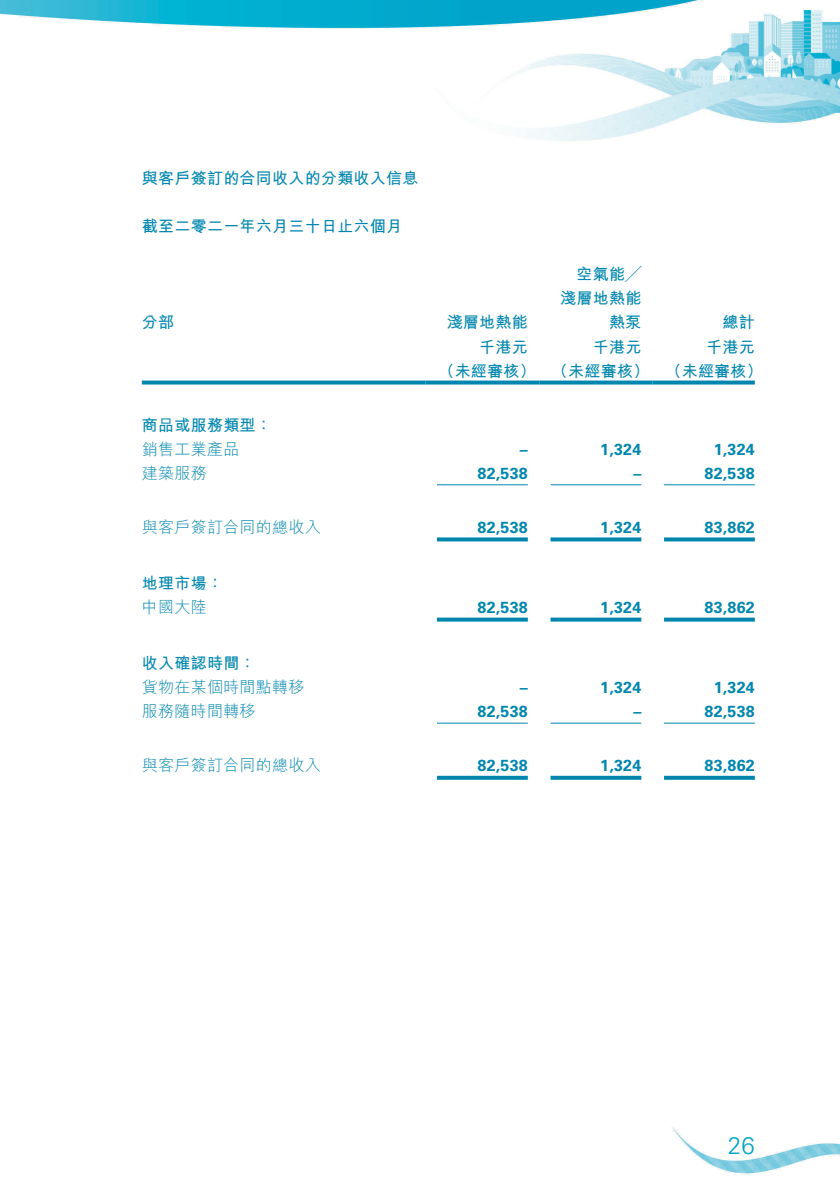
<style>
.page{position:relative;width:840px;height:1191px;background:#fff}
.page>*{position:absolute;margin:0;border:0;box-sizing:border-box;transform-origin:0 0}
.t1{font:300 24px "Univers LT Std";color:#00a6c3}
.t2{font:700 16px/24px "M Hei HK";letter-spacing:.015em;color:#0086ae;text-align:right}
.t3{font:700 16px "Univers LT Std";letter-spacing:.015em;color:#0086ae}
.t4{font:300 16px "M Hei HK";letter-spacing:.015em;color:#0086ae}
</style>
<div class="page">
<img style="left:0;top:0;width:839px;height:141px">
<img style="left:672px;top:1127px;width:167px;height:48px">
<svg style="left:142px;top:380px;width:283px;height:4px"></svg>
<svg style="left:425px;top:380px;width:114px;height:4px"></svg>
<svg style="left:539px;top:380px;width:113px;height:4px"></svg>
<svg style="left:652px;top:380px;width:102px;height:4px"></svg>
<hr style="left:437px;top:484px;width:90px;height:1px;background:#0086ae">
<hr style="left:550px;top:484px;width:91px;height:1px;background:#0086ae">
<hr style="left:663px;top:484px;width:91px;height:1px;background:#0086ae">
<svg style="left:437px;top:537px;width:90px;height:4px"></svg>
<svg style="left:550px;top:537px;width:91px;height:4px"></svg>
<svg style="left:664px;top:537px;width:90px;height:4px"></svg>
<svg style="left:437px;top:617px;width:90px;height:4px"></svg>
<svg style="left:550px;top:617px;width:91px;height:4px"></svg>
<svg style="left:664px;top:617px;width:90px;height:4px"></svg>
<hr style="left:437px;top:722px;width:90px;height:1px;background:#0086ae">
<hr style="left:550px;top:722px;width:91px;height:1px;background:#0086ae">
<hr style="left:663px;top:722px;width:91px;height:1px;background:#0086ae">
<svg style="left:437px;top:776px;width:90px;height:4px"></svg>
<svg style="left:550px;top:776px;width:91px;height:4px"></svg>
<svg style="left:664px;top:776px;width:90px;height:4px"></svg>
<p class="t2" style="left:142px;top:165px;width:278px">與客戶簽訂的合同收入的分類收入信息</p>
<p class="t2" style="left:142px;top:213px;width:262px">截至二零二一年六月三十日止六個月</p>
<p class="t2" style="left:142px;top:309px;width:34px">分部</p>
<p class="t2" style="left:142px;top:411px;width:131px">商品或服務類型：</p>
<p class="t4" style="left:142px;top:437px;width:99px">銷售工業產品</p>
<p class="t4" style="left:142px;top:461px;width:66px">建築服務</p>
<p class="t4" style="left:142px;top:515px;width:180px">與客戶簽訂合同的總收入</p>
<p class="t2" style="left:142px;top:569px;width:83px">地理市場：</p>
<p class="t4" style="left:142px;top:595px;width:66px">中國大陸</p>
<p class="t2" style="left:142px;top:650px;width:115px">收入確認時間：</p>
<p class="t4" style="left:142px;top:676px;width:164px">貨物在某個時間點轉移</p>
<p class="t4" style="left:142px;top:700px;width:115px">服務隨時間轉移</p>
<p class="t4" style="left:142px;top:754px;width:180px">與客戶簽訂合同的總收入</p>
<p class="t2" style="left:446px;top:309px;width:83px">淺層地熱能</p>
<p class="t2" style="left:560px;top:261px;width:83px">空氣能╱淺層地熱能</p>
<p class="t2" style="left:608px;top:309px;width:34px">熱泵</p>
<p class="t2" style="left:722px;top:309px;width:34px">總計</p>
<p class="t2" style="left:438px;top:333px;width:326px;text-align:left;text-indent:41px">千港元<br>（未經審核） （未經審核） （未經審核(</p>
<p class="t2" style="left:592px;top:333px;width:50px">千港元</p>
<p class="t2" style="left:705px;top:333px;width:50px">千港元</p>
<p class="t3" style="left:519px;top:439px;width:9px">–</p>
<p class="t3" style="left:600px;top:439px;width:43px">1,324</p>
<p class="t3" style="left:713px;top:439px;width:43px">1,324</p>
<p class="t3" style="left:477px;top:463px;width:52px">82,538</p>
<p class="t3" style="left:633px;top:463px;width:9px">–</p>
<p class="t3" style="left:704px;top:463px;width:52px">82,538</p>
<p class="t3" style="left:477px;top:517px;width:52px">82,538</p>
<p class="t3" style="left:600px;top:517px;width:43px">1,324</p>
<p class="t3" style="left:704px;top:517px;width:52px">83,862</p>
<p class="t3" style="left:477px;top:598px;width:52px">82,538</p>
<p class="t3" style="left:600px;top:598px;width:43px">1,324</p>
<p class="t3" style="left:704px;top:598px;width:52px">83,862</p>
<p class="t3" style="left:519px;top:678px;width:9px">–</p>
<p class="t3" style="left:600px;top:678px;width:43px">1,324</p>
<p class="t3" style="left:713px;top:678px;width:43px">1,324</p>
<p class="t3" style="left:477px;top:702px;width:52px">82,538</p>
<p class="t3" style="left:633px;top:702px;width:9px">–</p>
<p class="t3" style="left:704px;top:702px;width:52px">82,538</p>
<p class="t3" style="left:477px;top:756px;width:52px">82,538</p>
<p class="t3" style="left:600px;top:756px;width:43px">1,324</p>
<p class="t3" style="left:704px;top:756px;width:52px">83,862</p>
<h1 class="t1" style="left:727px;top:1131px;width:29px">26</h1>
</div>
